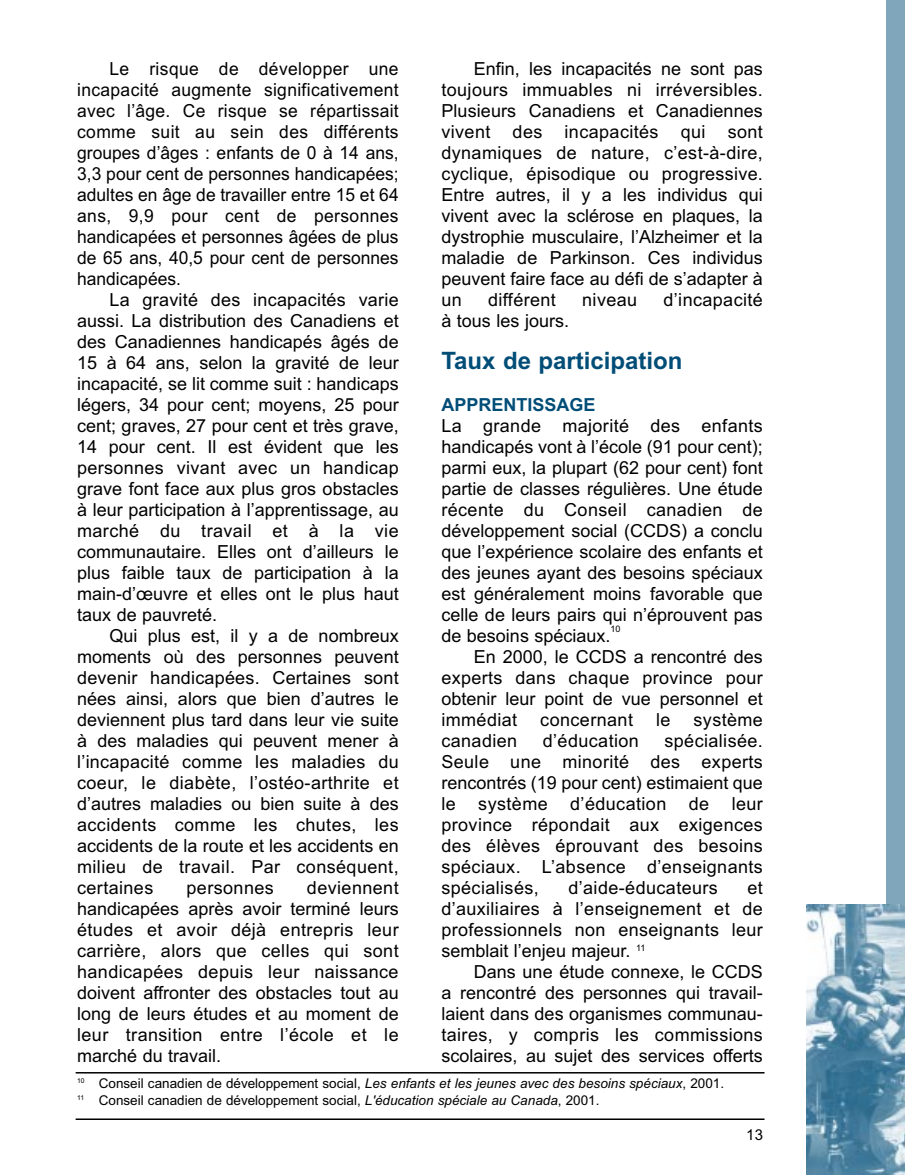
<style>
.page{position:relative;width:905px;height:1175px;background:#fff}
.page>*{position:absolute;margin:0;border:0;box-sizing:border-box;transform-origin:0 0}
.t1{font:24px "Arial Bold MS";color:#004d77}
.t2{font:18px/21px "Arial MS";color:#000;text-align:justify}
.t3{font:18px "Arial MS";letter-spacing:.02em;color:#000}
.t4{font:18px "Arial Bold MS";color:#004d77}
.t5{font:15px "Arial MS";color:#000}
.t6{font:13.5px/16.5px "Arial MS";color:#000}
.t7{font:9px "Arial MS";color:#000}
.s1{font-family:"Arial Italic MS"}
</style>
<div class="page">
<hr style="left:76px;top:1118px;width:688px;height:2px;background:#000">
<div style="left:886px;top:0;width:18px;height:1174px;background:#80a6bb"></div>
<img style="left:806px;top:904px;width:98px;height:270px">
<hr style="left:76px;top:1072px;width:688px;height:1px;background:#000">
<p class="t2" style="left:441px;top:60px;width:323px;text-indent:32px">Enfin, les incapacités ne sont pas toujours immuables ni irréversibles.<br>Plusieurs Canadiens et Canadiennes vivent des incapacités qui sont dynamiques de nature, c’est-à-dire, cyclique, épisodique ou progressive.<br>Entre autres, il y a les individus qui vivent avec la sclérose en plaques, la dystrophie musculaire, l’Alzheimer et la maladie de Parkinson. Ces individus peuvent faire face au défi de s’adapter à un</p>
<p class="t2" style="left:77px;top:60px;width:323px;text-indent:32px">Le risque de développer une incapacité augmente significativement avec l’âge. Ce risque se répartissait comme suit au sein des différents groupes d’âges : enfants de 0 à 14 ans, 3,3 pour cent de personnes handicapées; adultes en âge de travailler entre 15 et 64 ans, 9,9 pour cent de personnes handicapées et personnes âgées de plus de 65 ans, 40,5 pour cent de personnes handicapées.</p>
<p class="t2" style="left:77px;top:291px;width:323px;text-indent:32px">La gravité des incapacités varie aussi. La distribution des Canadiens et des Canadiennes handicapés âgés de 15 à 64 ans, selon la gravité de leur incapacité, se lit comme suit : handicaps légers, 34 pour cent; moyens, 25 pour cent; graves, 27 pour cent et très grave, 14 pour cent. Il est évident que les personnes vivant avec un handicap grave font face aux plus gros obstacles à leur participation à l’apprentissage, au marché du travail et à la vie communautaire. Elles ont d’ailleurs le plus faible taux de participation à la main-d’œuvre et elles ont le plus haut taux de pauvreté.</p>
<p class="t2" style="left:77px;top:627px;width:323px;text-indent:32px">Qui plus est, il y a de nombreux moments où des personnes peuvent devenir handicapées. Certaines sont nées ainsi, alors que bien d’autres le deviennent plus tard dans leur vie suite à des maladies qui peuvent mener à l’incapacité comme les maladies du coeur, le diabète, l’ostéo-arthrite et d’autres maladies ou bien suite à des accidents comme les chutes, les accidents de la route et les accidents en milieu de travail. Par conséquent, certaines</p>
<p class="t3" style="left:488px;top:293px;width:69px">différent</p>
<p class="t2" style="left:582px;top:291px;width:57px">niveau</p>
<p class="t3" style="left:663px;top:293px;width:101px">d’incapacité</p>
<p class="t2" style="left:441px;top:312px;width:129px">à tous les jours.</p>
<h1 class="t1" style="left:441px;top:352px;width:242px">Taux de participation</h1>
<p class="t4" style="left:441px;top:398px;width:156px">APPRENTISSAGE</p>
<p class="t2" style="left:441px;top:417px;width:323px">La grande majorité des enfants handicapés vont à l’école (91 pour cent); parmi eux, la plupart (62 pour cent) font partie de classes régulières. Une étude récente du Conseil canadien de développement social (CCDS) a conclu que l’expérience scolaire des enfants et des jeunes ayant des besoins spéciaux est généralement moins favorable que celle de leurs pairs qui n’éprouvent pas de besoins spéciaux.</p>
<p class="t7" style="left:610px;top:625px;width:12px">10</p>
<p class="t2" style="left:441px;top:648px;width:323px;text-indent:32px">En 2000, le CCDS a rencontré des experts dans chaque province pour obtenir leur point de vue personnel et immédiat</p>
<p class="t3" style="left:540px;top:713px;width:94px">concernant</p>
<p class="t2" style="left:656px;top:711px;width:16px">le</p>
<p class="t3" style="left:693px;top:713px;width:71px">système</p>
<p class="t3" style="left:441px;top:734px;width:77px">canadien</p>
<p class="t3" style="left:543px;top:734px;width:98px">d’éducation</p>
<p class="t2" style="left:441px;top:732px;width:323px;text-indent:223px">spécialisée.<br>Seule une minorité des experts rencontrés (19 pour cent) estimaient que le système d’éducation de leur province répondait aux exigences des élèves éprouvant des besoins spéciaux. L’absence d’enseignants spécialisés,</p>
<p class="t3" style="left:568px;top:881px;width:151px">d’aide-éducateurs</p>
<p class="t2" style="left:77px;top:879px;width:323px;text-indent:230px">deviennent handicapées après avoir terminé leurs études et avoir déjà entrepris leur carrière, alors que celles qui sont handicapées depuis leur naissance doivent affronter des obstacles tout au long de leurs études et au moment de leur transition entre l’école et le marché du travail.</p>
<p class="t6" style="left:77px;top:1076px;width:648px"><sup>10</sup> Conseil canadien de développement social, <span class="s1">Les enfants et les jeunes avec des besoins spéciaux</span>, 2001.<br><sup>11</sup> Conseil canadien de développement social, <span class="s1">L'éducation spéciale au Canada</span>, 2001.</p>
<p class="t2" style="left:441px;top:879px;width:323px;text-indent:306px">et d’auxiliaires à l’enseignement et de professionnels non enseignants leur semblait l’enjeu majeur. <sup>11</sup></p>
<p class="t2" style="left:441px;top:963px;width:323px;text-indent:32px">Dans une étude connexe, le CCDS a rencontré des personnes qui travail&shy;laient dans des organismes communau&shy;taires, y compris les commissions scolaires, au sujet des services offerts</p>
<p class="t3" style="left:186px;top:881px;width:89px">personnes</p>
<p class="t5" style="left:746px;top:1129px;width:18px">13</p>
</div>
